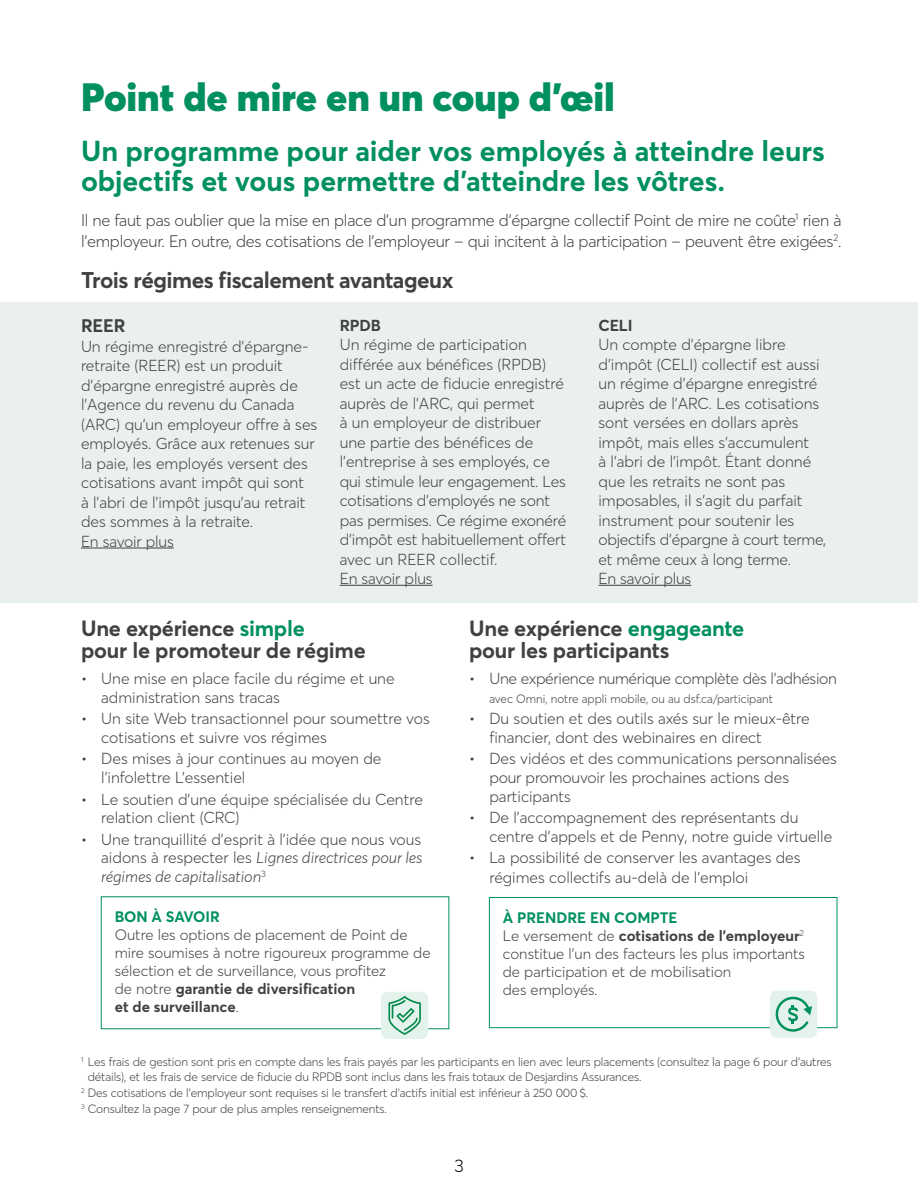
<style>
.page{position:relative;width:918px;height:1188px;background:#fff}
.page>*{position:absolute;margin:0;border:0;box-sizing:border-box;transform-origin:0 0}
.t1{font:900 39px "Desjardins Sans";color:#00905e}
.t2{font:700 28.5px/30px "Desjardins Sans";color:#00905e}
.t3{font:700 22.5px "Desjardins Sans";letter-spacing:-.02em;color:#414042}
.t4{font:700 21.75px/22.5px "Desjardins Sans";letter-spacing:-.01em;color:#414042}
.t5{font:700 18px "Desjardins Sans";color:#414042}
.t6{font:300 18px "Desjardins Sans";color:#000}
.t7{font:300 16.5px/21px "Desjardins Sans";letter-spacing:-.015em;color:#414042}
.t8{font:300 15.75px/19.5px "Desjardins Sans";color:#414042}
.t9{font:300 15.75px "Desjardins Sans";letter-spacing:-.02em;color:#414042}
.t10{font:700 15.75px "Desjardins Sans";letter-spacing:-.01em;color:#414042}
.t11{font:300 15px/18px "Desjardins Sans";color:#414042}
.Notes{font:300 12px/15px "Desjardins Sans";letter-spacing:-.01em;color:#414042}
.s1{color:#00905e}
.s2{font-style:italic}
.s3{font-weight:700;color:#00905e}
.s4{font-weight:700}
</style>
<div class="page">
<div style="left:0;top:303px;width:918px;height:300px;background:#eaf1ed"></div>
<hr style="left:81px;top:548px;width:93px;height:1px;background:#414042">
<hr style="left:340px;top:585px;width:93px;height:1px;background:#414042">
<hr style="left:598px;top:585px;width:93px;height:1px;background:#414042">
<div style="left:489px;top:897px;width:348px;height:131px;border:1px solid #00905e"></div>
<div style="left:381px;top:992px;width:47px;height:47px;background:#e3f2ea;border-radius:7px"></div>
<svg style="left:388px;top:996px;width:33px;height:39px"></svg>
<div style="left:770px;top:991px;width:47px;height:47px;background:#e3f2ea;border-radius:7px"></div>
<svg style="left:775px;top:996px;width:37px;height:36px"></svg>
<h2 class="t1" style="left:81px;top:72px;width:536px">Point de mire en un coup d’œil</h2>
<h3 class="t2" style="left:81px;top:136px;width:745px">Un programme pour aider vos employés à atteindre leurs objectifs et vous permettre d’atteindre les vôtres.</h3>
<p class="t7" style="left:81px;top:210px;width:762px">Il ne faut pas oublier que la mise en place d’un programme d’épargne collectif Point de mire ne coûte<sup>1</sup> rien à l’employeur. En outre, des cotisations de l’employeur – qui incitent à la participation – peuvent être exigées<sup>2</sup>.</p>
<h4 class="t3" style="left:81px;top:266px;width:374px">Trois régimes fiscalement avantageux</h4>
<p class="t5" style="left:81px;top:315px;width:46px">REER</p>
<p class="t8" style="left:81px;top:336px;width:238px">Un régime enregistré d’épargne&shy;retraite (REER) est un produit d’épargne enregistré auprès de l’Agence du revenu du Canada (ARC) qu’un employeur offre à ses employés. Grâce aux retenues sur la paie, les employés versent des cotisations avant impôt qui sont<br>à l’abri de l’impôt jusqu’au retrait des sommes à la retraite.</p>
<p class="t8" style="left:81px;top:531px;width:94px">En savoir plus</p>
<p class="t10" style="left:340px;top:315px;width:43px">RPDB</p>
<p class="t8" style="left:340px;top:335px;width:228px">Un régime de participation différée aux bénéfices (RPDB) est un acte de fiducie enregistré auprès de l’ARC, qui permet<br>à un employeur de distribuer une partie des bénéfices de l’entreprise à ses employés, ce qui stimule leur engagement. Les cotisations d’employés ne sont pas permises. Ce régime exonéré d’impôt est habituellement offert avec un REER collectif.</p>
<p class="t8" style="left:340px;top:569px;width:94px">En savoir plus</p>
<p class="t10" style="left:598px;top:315px;width:36px">CELI</p>
<p class="t8" style="left:598px;top:335px;width:229px">Un compte d’épargne libre d’impôt (CELI) collectif est aussi un régime d’épargne enregistré auprès de l’ARC. Les cotisations sont versées en dollars après impôt, mais elles s’accumulent<br>à l’abri de l’impôt. Étant donné que les retraits ne sont pas imposables, il s’agit du parfait instrument pour soutenir les objectifs d’épargne à court terme, et même ceux à long terme.</p>
<p class="t8" style="left:598px;top:569px;width:94px">En savoir plus</p>
<h4 class="t4" style="left:81px;top:617px;width:286px">Une expérience <span class="s1">simple<br></span>pour le promoteur de régime</h4>
<p class="t8" style="left:101px;top:669px;width:295px;line-height:18.8px;text-indent:-20px">• Une mise en place facile du régime et une administration sans tracas</p>
<p class="t8" style="left:101px;top:709px;width:330px;line-height:18.8px;text-indent:-20px">• Un site Web transactionnel pour soumettre vos cotisations et suivre vos régimes</p>
<p class="t8" style="left:101px;top:749px;width:282px;line-height:18.8px;text-indent:-20px">• Des mises à jour continues au moyen de l’infolettre L’essentiel</p>
<p class="t8" style="left:101px;top:790px;width:323px;line-height:18.8px;text-indent:-20px">• Le soutien d’une équipe spécialisée du Centre relation client (CRC)</p>
<p class="t8" style="left:101px;top:830px;width:323px;line-height:18.8px;text-align:justify;text-indent:-20px">• Une tranquillité d’esprit à l’idée que nous vous aidons à respecter les <span class="s2">Lignes directrices pour les régimes de capitalisation</span><sup>3</sup></p>
<p class="t11" style="left:115px;top:908px;width:317px"><span class="s3">BON À SAVOIR<br></span>Outre les options de placement de Point de mire soumises à notre rigoureux programme de sélection et de surveillance, vous profitez<br>de notre <span class="s4">garantie de diversification<br>et de surveillance</span>.</p>
<h4 class="t4" style="left:469px;top:617px;width:277px">Une expérience <span class="s1">engageante </span>pour les participants</h4>
<p class="t9" style="left:469px;top:669px;width:369px">• Une expérience numérique complète dès l’adhésion</p>
<p class="Notes" style="left:489px;top:691px;width:285px">avec Omni, notre appli mobile, ou au dsf.ca/participant</p>
<p class="t8" style="left:489px;top:709px;width:322px;line-height:18.8px;text-indent:-20px">• Du soutien et des outils axés sur le mieux-être financier, dont des webinaires en direct</p>
<p class="t8" style="left:489px;top:749px;width:349px;line-height:18.8px;text-indent:-20px">• Des vidéos et des communications personnalisées pour promouvoir les prochaines actions des participants</p>
<p class="t8" style="left:489px;top:808px;width:344px;line-height:18.8px;text-indent:-20px">• De l’accompagnement des représentants du centre d’appels et de Penny, notre guide virtuelle</p>
<p class="t8" style="left:489px;top:848px;width:313px;text-indent:-20px">• La possibilité de conserver les avantages des régimes collectifs au-delà de l’emploi</p>
<p class="t11" style="left:503px;top:908px;width:304px"><span class="s3">À PRENDRE EN COMPTE<br></span>Le versement de <span class="s4">cotisations de l’employeur</span><sup>2 </sup>constitue l’un des facteurs les plus importants de participation et de mobilisation<br>des employés.</p>
<p class="Notes" style="left:88px;top:1054px;width:745px;text-indent:-7px"><sup>1</sup> Les frais de gestion sont pris en compte dans les frais payés par les participants en lien avec leurs placements (consultez la page 6 pour d’autres détails), et les frais de service de fiducie du RPDB sont inclus dans les frais totaux de Desjardins Assurances.</p>
<p class="Notes" style="left:81px;top:1085px;width:509px"><sup>2</sup> Des cotisations de l’employeur sont requises si le transfert d’actifs initial est inférieur à 250 000 $.</p>
<p class="Notes" style="left:81px;top:1101px;width:308px"><sup>3</sup> Consultez la page 7 pour de plus amples renseignements.</p>
<p class="t6" style="left:454px;top:1154px;width:11px">3</p>
</div>
